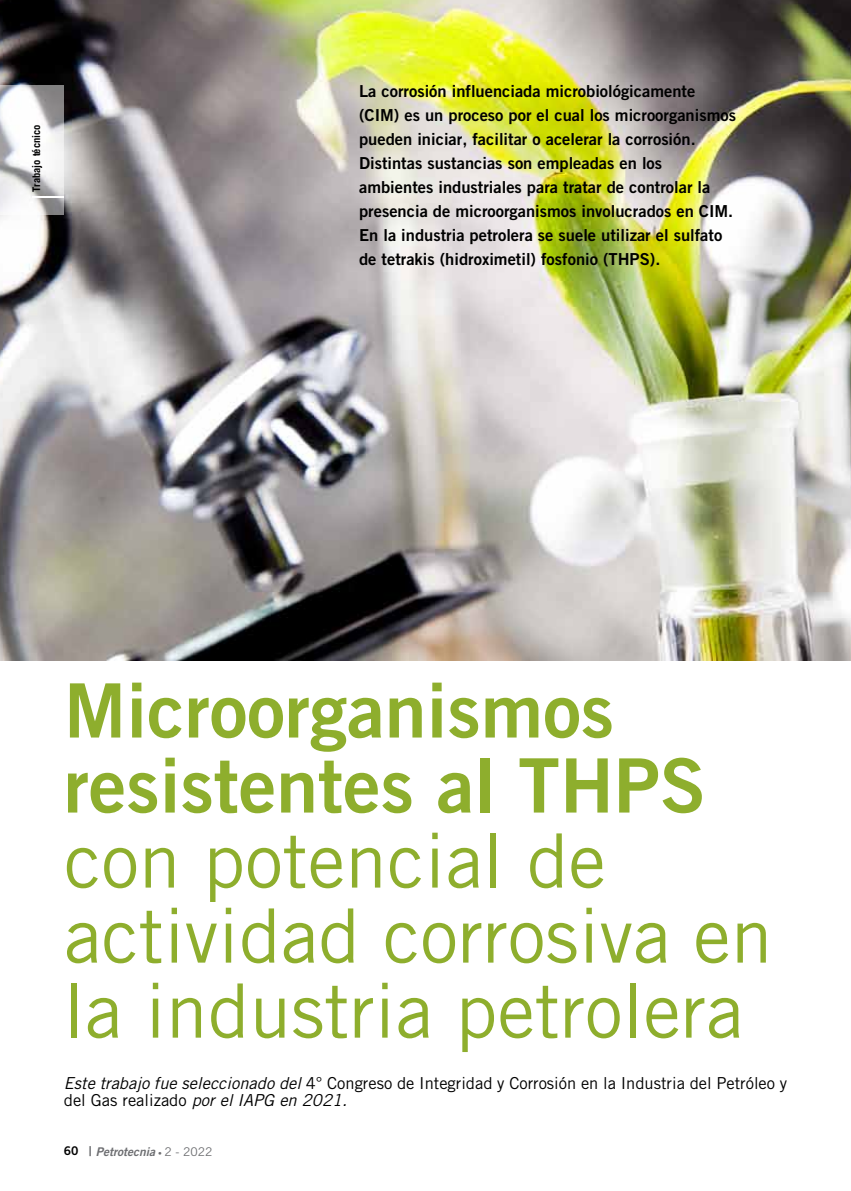
<style>
.page{position:relative;width:851px;height:1191px;background:#fff}
.page>*{position:absolute;margin:0;border:0;box-sizing:border-box;transform-origin:0 0}
.t1{font:75px/75px "Trade Gothic";color:#8eae2d}
.t2{font:75px/75px "Trade Gothic Bold Two";color:#8eae2d}
.t3{font:16.5px/24px "Trade Gothic Bold Two";color:#000}
.t4{font:16.5px/16.5px "Trade Gothic";color:#000}
.t5{font:italic 12px "Trade Gothic Bold Two";color:#6d6e71}
.t6{font:700 10.5px "Trade Gothic";color:#000}
.s1{font-style:italic}
.s2{font-style:normal;color:#000}
.s3{font-style:normal;font-size:13.5px}
.s4{font-style:normal;font-size:7.5px}
.s5{font-family:"Trade Gothic";font-style:normal}
</style>
<div class="page">
<img style="left:0;top:0;width:850px;height:660px">
<svg style="left:0;top:85px;width:64px;height:129px"></svg>
<hr style="left:32px;top:197px;width:32px;height:1px;background:#fff">
<p class="t6" style="left:30px;top:192px;width:69px;rotate:-90deg">Trabajo técnico</p>
<p class="t3" style="left:359px;top:79px;width:378px">La corrosión influenciada microbiológicamente (CIM) es un proceso por el cual los microorganismos pueden iniciar, facilitar o acelerar la corrosión.<br>Distintas sustancias son empleadas en los ambientes industriales para tratar de controlar la presencia de microorganismos involucrados en CIM.<br>En la industria petrolera se suele utilizar el sulfato de tetrakis (hidroximetil) fosfonio (THPS).</p>
<h1 class="t2" style="left:64px;top:672px;width:643px">Microorganismos resistentes al THPS</h1>
<h1 class="t1" style="left:64px;top:822px;width:710px">con potencial de actividad corrosiva en la industria petrolera</h1>
<p class="t4" style="left:64px;top:1075px;width:724px"><span class="s1">Este trabajo fue seleccionado del</span> 4° Congreso de Integridad y Corrosión en la Industria del Petróleo y del Gas realizado <span class="s1">por el IAPG en 2021.</span></p>
<p class="t5" style="left:64px;top:1143px;width:150px"><span class="s2">60</span> <span class="s3">|</span> Petrotecnia <span class="s4">•</span> <span class="s5">2 - 2022</span></p>
</div>
